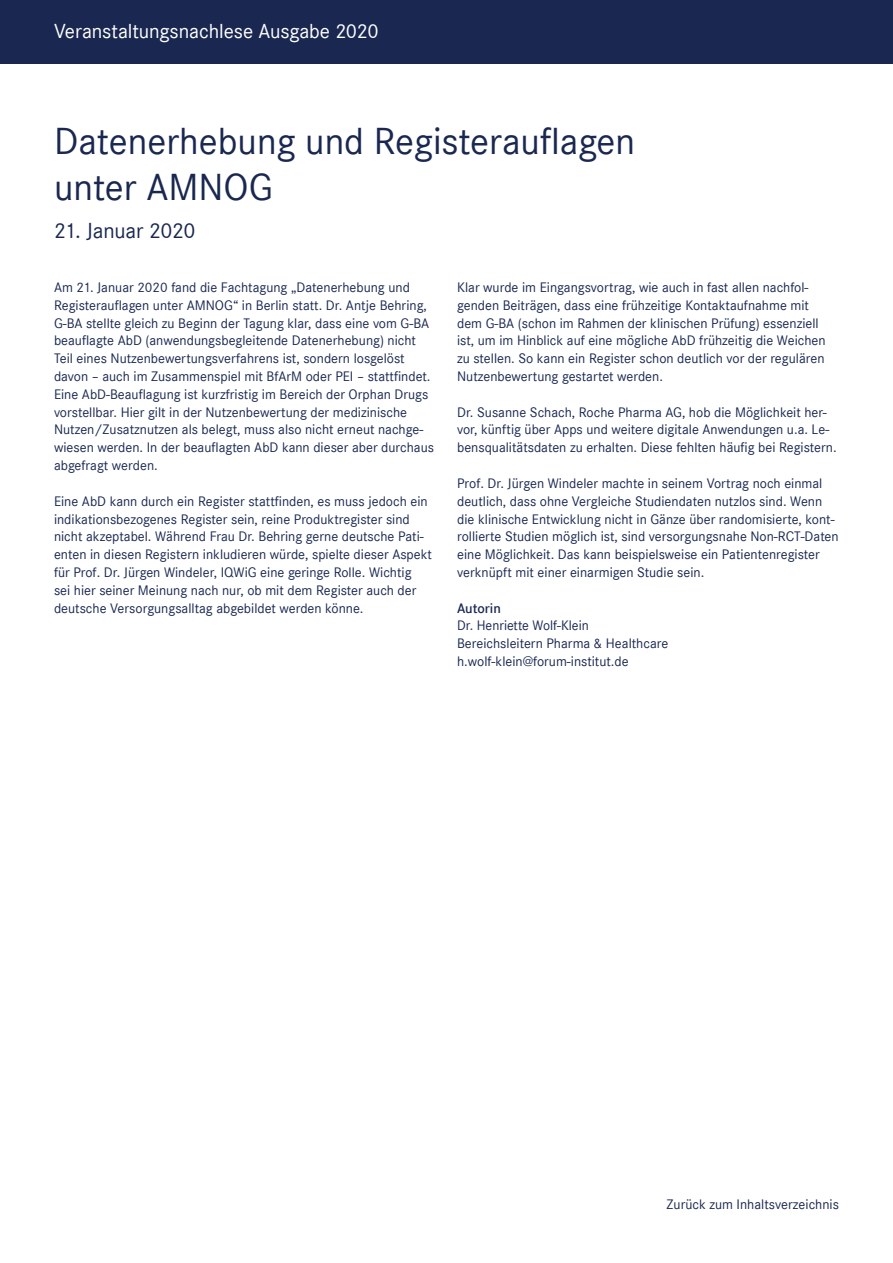
<style>
.page{position:relative;width:893px;height:1263px;background:#fff}
.page>*{position:absolute;margin:0;border:0;box-sizing:border-box;transform-origin:0 0}
.t1{font:39px/46.8px "Corporate S";color:#1a2851}
.t2{font:22.5px "Corporate S";letter-spacing:-.01em;color:#1a2851}
.t3{font:21px "Corporate S";letter-spacing:-.005em;color:#fff}
.t4{font:14.25px/17.9px "Corporate S";color:#1a2851}
.t5{font:600 14.25px "Corporate S";color:#1a2851}
</style>
<div class="page">
<div style="left:0;top:0;width:893px;height:64px;background:#1a2851"></div>
<h3 class="t3" style="left:54px;top:19px;width:326px">Veranstaltungsnachlese Ausgabe 2020</h3>
<h1 class="t1" style="left:54px;top:117px;width:582px">Datenerhebung und Registerauflagen unter AMNOG</h1>
<h2 class="t2" style="left:54px;top:218px;width:143px">21. Januar 2020</h2>
<p class="t4" style="left:54px;top:278px;width:381px">Am 21. Januar 2020 fand die Fachtagung „Datenerhebung und Registerauflagen unter AMNOG“ in Berlin statt. Dr. Antje Behring, G-BA stellte gleich zu Beginn der Tagung klar, dass eine vom G-BA beauflagte AbD (anwendungsbegleitende Datenerhebung) nicht Teil eines Nutzenbewertungsverfahrens ist, sondern losgelöst davon – auch im Zusammenspiel mit BfArM oder PEI – stattfindet.<br>Eine AbD-Beauflagung ist kurzfristig im Bereich der Orphan Drugs vorstellbar. Hier gilt in der Nutzenbewertung der medizinische Nutzen/Zusatznutzen als belegt, muss also nicht erneut nachge&shy;wiesen werden. In der beauflagten AbD kann dieser aber durchaus abgefragt werden.</p>
<p class="t4" style="left:54px;top:492px;width:380px">Eine AbD kann durch ein Register stattfinden, es muss jedoch ein indikationsbezogenes Register sein, reine Produktregister sind nicht akzeptabel. Während Frau Dr. Behring gerne deutsche Pati&shy;enten in diesen Registern inkludieren würde, spielte dieser Aspekt für Prof. Dr. Jürgen Windeler, IQWiG eine geringe Rolle. Wichtig<br>sei hier seiner Meinung nach nur, ob mit dem Register auch der deutsche Versorgungsalltag abgebildet werden könne.</p>
<p class="t4" style="left:457px;top:278px;width:370px">Klar wurde im Eingangsvortrag, wie auch in fast allen nachfol&shy;genden Beiträgen, dass eine frühzeitige Kontaktaufnahme mit dem G-BA (schon im Rahmen der klinischen Prüfung) essenziell ist, um im Hinblick auf eine mögliche AbD frühzeitig die Weichen zu stellen. So kann ein Register schon deutlich vor der regulären Nutzenbewertung gestartet werden.</p>
<p class="t4" style="left:457px;top:403px;width:381px">Dr. Susanne Schach, Roche Pharma AG, hob die Möglichkeit her&shy;vor, künftig über Apps und weitere digitale Anwendungen u.a. Le&shy;bensqualitätsdaten zu erhalten. Diese fehlten häufig bei Registern.</p>
<p class="t4" style="left:457px;top:474px;width:383px">Prof. Dr. Jürgen Windeler machte in seinem Vortrag noch einmal deutlich, dass ohne Vergleiche Studiendaten nutzlos sind. Wenn die klinische Entwicklung nicht in Gänze über randomisierte, kont&shy;rollierte Studien möglich ist, sind versorgungsnahe Non-RCT-Daten eine Möglichkeit. Das kann beispielsweise ein Patientenregister verknüpft mit einer einarmigen Studie sein.</p>
<p class="t5" style="left:457px;top:600px;width:45px">Autorin</p>
<p class="t4" style="left:457px;top:617px;width:213px">Dr. Henriette Wolf-Klein<br>Bereichsleitern Pharma &amp; Healthcare h.wolf-klein@forum-institut.de</p>
<p class="t4" style="left:667px;top:1195px;width:174px">Zurück zum Inhaltsverzeichnis</p>
</div>
